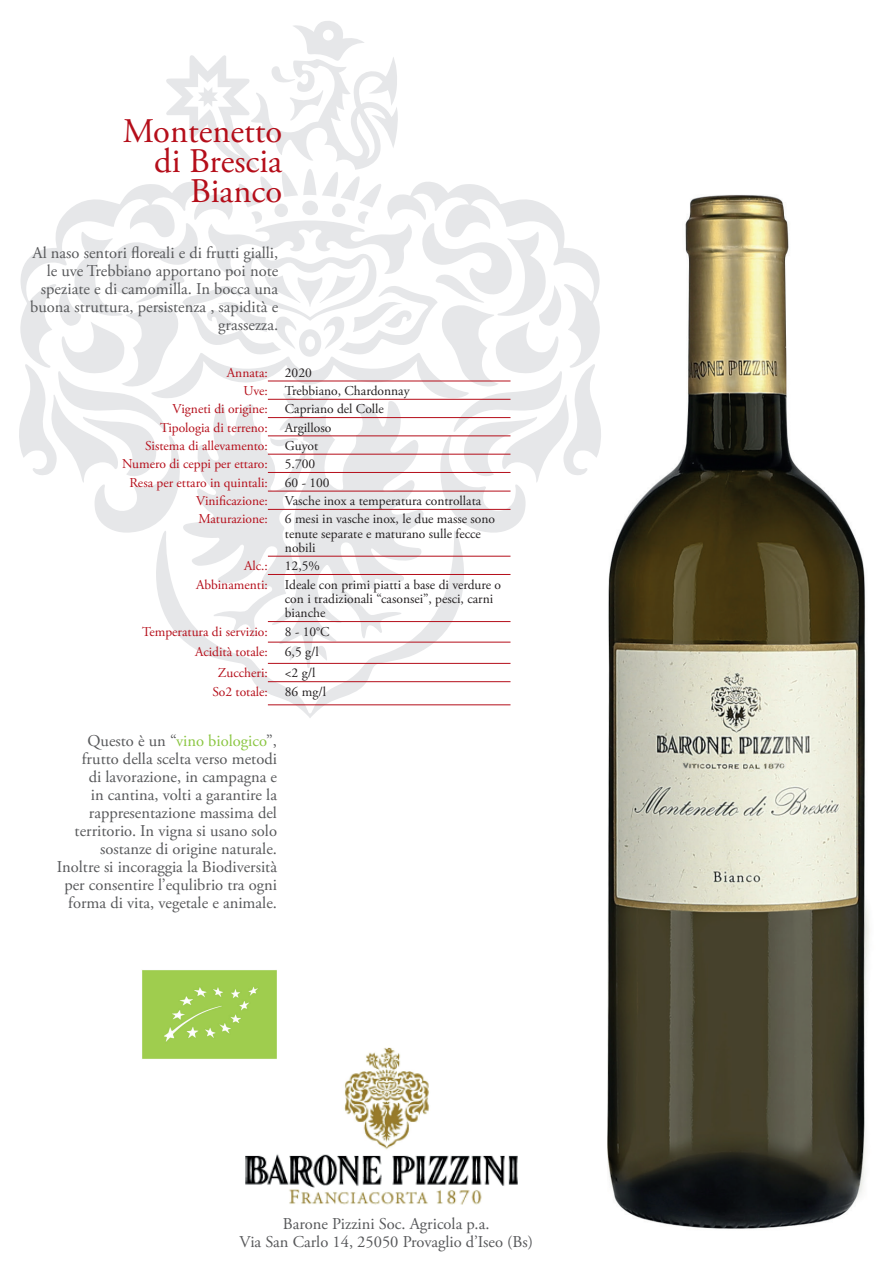
<style>
.page{position:relative;width:893px;height:1263px;background:#fff}
.page>*{position:absolute;margin:0;border:0;box-sizing:border-box;transform-origin:0 0}
.t1{font:34.5px/30px "Adobe Garamond Pro";color:#b50e1a;text-align:right}
.t2{font:16.5px/18px "Adobe Garamond Pro";color:#57585a;text-align:right}
.t3{font:13.5px/14.2px "Adobe Garamond Pro";color:#231f20}
.t4{font:13.5px "Adobe Garamond Pro";color:#b50e1a}
.s1{color:#8bc642}
</style>
<div class="page">
<svg style="left:156px;top:533px;width:308px;height:185px"></svg>
<svg style="left:183px;top:533px;width:241px;height:136px"></svg>
<svg style="left:19px;top:21px;width:582px;height:512px"></svg>
<img style="left:245px;top:1047px;width:273px;height:158px">
<img style="left:607px;top:195px;width:262px;height:1034px">
<hr style="left:268px;top:381px;width:242px;height:1px;background:#b50e1a">
<hr style="left:268px;top:399px;width:242px;height:1px;background:#b50e1a">
<hr style="left:268px;top:417px;width:242px;height:1px;background:#b50e1a">
<hr style="left:268px;top:436px;width:242px;height:1px;background:#b50e1a">
<hr style="left:268px;top:454px;width:242px;height:1px;background:#b50e1a">
<hr style="left:268px;top:472px;width:242px;height:1px;background:#b50e1a">
<hr style="left:268px;top:491px;width:242px;height:1px;background:#b50e1a">
<hr style="left:268px;top:509px;width:242px;height:1px;background:#b50e1a">
<hr style="left:268px;top:556px;width:242px;height:1px;background:#b50e1a">
<hr style="left:268px;top:574px;width:242px;height:1px;background:#b50e1a">
<hr style="left:268px;top:621px;width:242px;height:1px;background:#b50e1a">
<hr style="left:268px;top:642px;width:242px;height:1px;background:#b50e1a">
<hr style="left:268px;top:663px;width:242px;height:1px;background:#b50e1a">
<hr style="left:268px;top:681px;width:242px;height:1px;background:#b50e1a">
<hr style="left:268px;top:704px;width:242px;height:1px;background:#b50e1a">
<img style="left:142px;top:970px;width:135px;height:89px">
<h1 class="t1" style="left:123px;top:117px;width:161px">Montenetto di Brescia<br>Bianco</h1>
<p class="t2" style="left:30px;top:244px;width:250px">Al naso sentori floreali e di frutti gialli, le uve Trebbiano apportano poi note speziate e di camomilla. In bocca una buona struttura, persistenza , sapidità e grassezza.</p>
<p class="t4" style="left:227px;top:364px;width:43px">Annata:</p>
<p class="t3" style="left:285px;top:366px;width:28px">2020</p>
<p class="t4" style="left:243px;top:383px;width:26px">Uve:</p>
<p class="t3" style="left:285px;top:384px;width:126px">Trebbiano, Chardonnay</p>
<p class="t4" style="left:172px;top:401px;width:97px">Vigneti di origine:</p>
<p class="t3" style="left:285px;top:402px;width:101px">Capriano del Colle</p>
<p class="t4" style="left:160px;top:419px;width:109px">Tipologia di terreno:</p>
<p class="t3" style="left:285px;top:421px;width:48px">Argilloso</p>
<p class="t4" style="left:145px;top:437px;width:124px">Sistema di allevamento:</p>
<p class="t3" style="left:285px;top:439px;width:35px">Guyot</p>
<p class="t4" style="left:122px;top:456px;width:147px">Numero di ceppi per ettaro:</p>
<p class="t3" style="left:285px;top:457px;width:32px">5.700</p>
<p class="t4" style="left:129px;top:474px;width:140px">Resa per ettaro in quintali:</p>
<p class="t3" style="left:285px;top:476px;width:46px">60 - 100</p>
<p class="t4" style="left:196px;top:493px;width:73px">Vinificazione:</p>
<p class="t3" style="left:285px;top:494px;width:198px">Vasche inox a temperatura controllata</p>
<p class="t4" style="left:198px;top:511px;width:71px">Maturazione:</p>
<p class="t3" style="left:285px;top:512px;width:212px">6 mesi in vasche inox, le due masse sono tenute separate e maturano sulle fecce nobili</p>
<p class="t4" style="left:244px;top:558px;width:25px">Alc.:</p>
<p class="t3" style="left:285px;top:559px;width:37px">12,5%</p>
<p class="t4" style="left:196px;top:576px;width:73px">Abbinamenti:</p>
<p class="t3" style="left:285px;top:578px;width:218px">Ideale con primi piatti a base di verdure o con i tradizionali “casonsei”, pesci, carni bianche</p>
<p class="t4" style="left:142px;top:623px;width:127px">Temperatura di servizio:</p>
<p class="t3" style="left:285px;top:625px;width:46px">8 - 10°C</p>
<p class="t4" style="left:195px;top:644px;width:74px">Acidità totale:</p>
<p class="t3" style="left:285px;top:645px;width:36px">6,5 g/l</p>
<p class="t4" style="left:218px;top:665px;width:51px">Zuccheri:</p>
<p class="t3" style="left:285px;top:666px;width:32px">&lt;2 g/l</p>
<p class="t4" style="left:212px;top:683px;width:57px">So2 totale:</p>
<p class="t3" style="left:285px;top:685px;width:43px">86 mg/l</p>
<p class="t2" style="left:57px;top:732px;width:222px">Questo è un “<span class="s1">vino biologico</span>”, frutto della scelta verso metodi<br>di lavorazione, in campagna e<br>in cantina, volti a garantire la rappresentazione massima del territorio. In vigna si usano solo sostanze di origine naturale.<br>Inoltre si incoraggia la Biodiversità per consentire l’equlibrio tra ogni forma di vita, vegetale e animale.</p>
<p class="t2" style="left:239px;top:1215px;width:295px;text-align:center">Barone Pizzini Soc. Agricola p.a.<br>Via San Carlo 14, 25050 Provaglio d’Iseo (Bs)</p>
</div>
